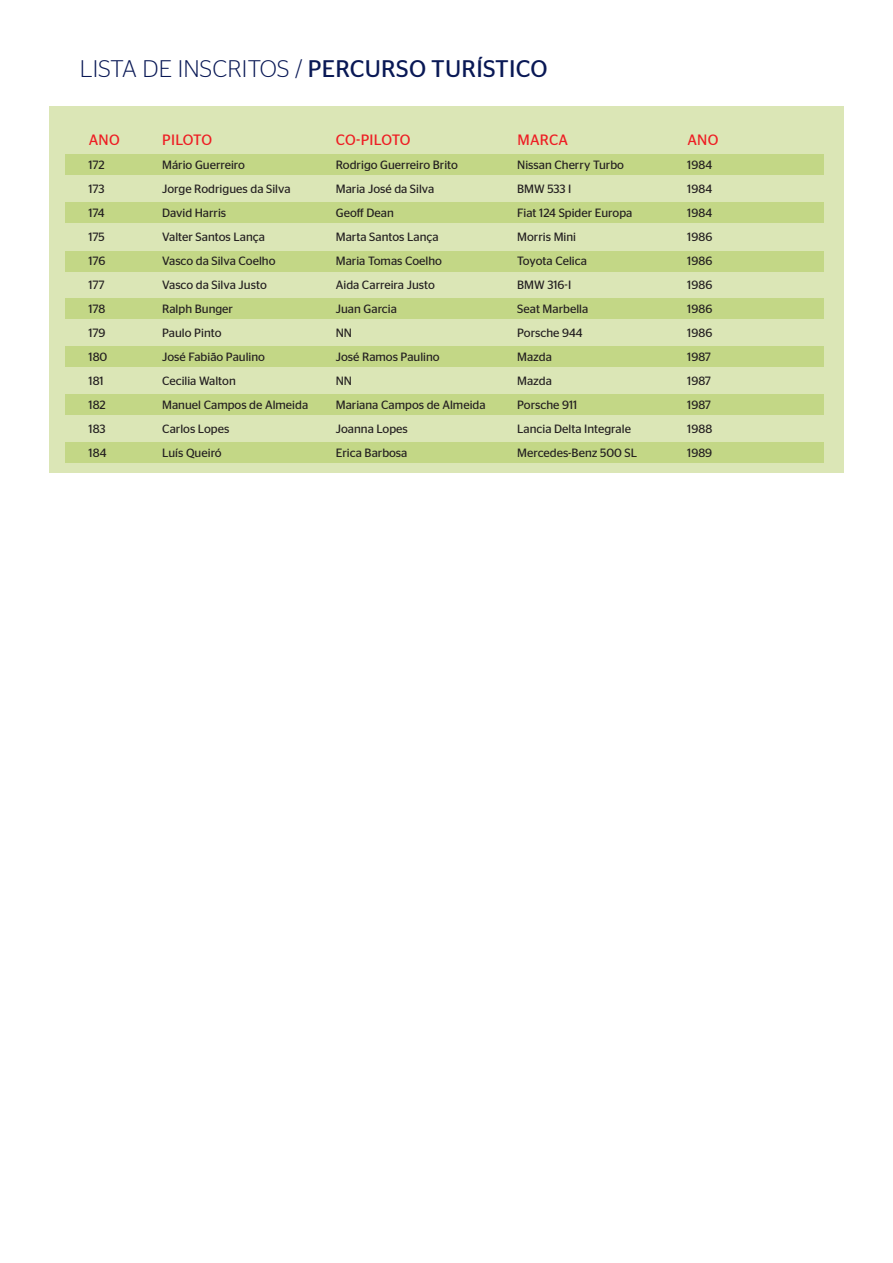
<style>
.page{position:relative;width:893px;height:1263px;background:#fff}
.page>*{position:absolute;margin:0;border:0;box-sizing:border-box;transform-origin:0 0}
.t1{font:300 24px "Stag Sans";letter-spacing:.01em;color:#091855}
.t2{font:15px "Stag Sans";letter-spacing:.02em;color:#ee1d23}
.t3{font:12px/24px "Stag Sans";color:#231f20}
.s1{font-weight:400}
</style>
<div class="page">
<div style="left:49px;top:106px;width:794px;height:367px;background:#dbe6b6"></div>
<div style="left:65px;top:154px;width:758px;height:21px;background:#c3d786"></div>
<div style="left:65px;top:202px;width:758px;height:20px;background:#c3d786"></div>
<div style="left:65px;top:251px;width:758px;height:20px;background:#c3d786"></div>
<div style="left:65px;top:298px;width:758px;height:21px;background:#c3d786"></div>
<div style="left:65px;top:346px;width:758px;height:21px;background:#c3d786"></div>
<div style="left:65px;top:394px;width:758px;height:21px;background:#c3d786"></div>
<div style="left:65px;top:442px;width:758px;height:21px;background:#c3d786"></div>
<h1 class="t1" style="left:80px;top:55px;width:469px">LISTA DE INSCRITOS / <span class="s1">percurso turístico</span></h1>
<p class="t2" style="left:89px;top:132px;width:33px">Ano</p>
<p class="t3" style="left:89px;top:153px;width:20px">172<br>173<br>174<br>175<br>176<br>177<br>178<br>179<br>180<br>181<br>182<br>183<br>184</p>
<p class="t2" style="left:162px;top:132px;width:51px">Piloto</p>
<p class="t3" style="left:162px;top:153px;width:148px">Mário Guerreiro<br>Jorge Rodrigues da Silva<br>David Harris<br>Valter Santos Lança<br>Vasco da Silva Coelho<br>Vasco da Silva Justo<br>Ralph Bunger<br>Paulo Pinto<br>José Fabião Paulino<br>Cecilia Walton<br>Manuel Campos de Almeida<br>Carlos Lopes<br>Luís Queiró</p>
<p class="t2" style="left:336px;top:132px;width:76px">Co-piloto</p>
<p class="t3" style="left:336px;top:153px;width:151px">Rodrigo Guerreiro Brito<br>Maria José da Silva<br>Geoff Dean<br>Marta Santos Lança<br>Maria Tomas Coelho<br>Aida Carreira Justo<br>Juan Garcia<br>NN<br>José Ramos Paulino<br>NN<br>Mariana Campos de Almeida<br>Joanna Lopes<br>Erica Barbosa</p>
<p class="t2" style="left:517px;top:132px;width:51px">Marca</p>
<p class="t3" style="left:517px;top:153px;width:121px">Nissan Cherry Turbo<br>BMW 533 I<br>Fiat 124 Spider Europa<br>Morris Mini<br>Toyota Celica<br>BMW 316-I<br>Seat Marbella<br>Porsche 944<br>Mazda<br>Mazda<br>Porsche 911<br>Lancia Delta I ntegrale<br>Mercedes-Benz 500 SL</p>
<p class="t2" style="left:687px;top:132px;width:33px">Ano</p>
<p class="t3" style="left:687px;top:153px;width:27px;text-align:justify">1984<br>1984<br>1984<br>1986<br>1986<br>1986<br>1986<br>1986<br>1987<br>1987<br>1987<br>1988<br>1989</p>
</div>
